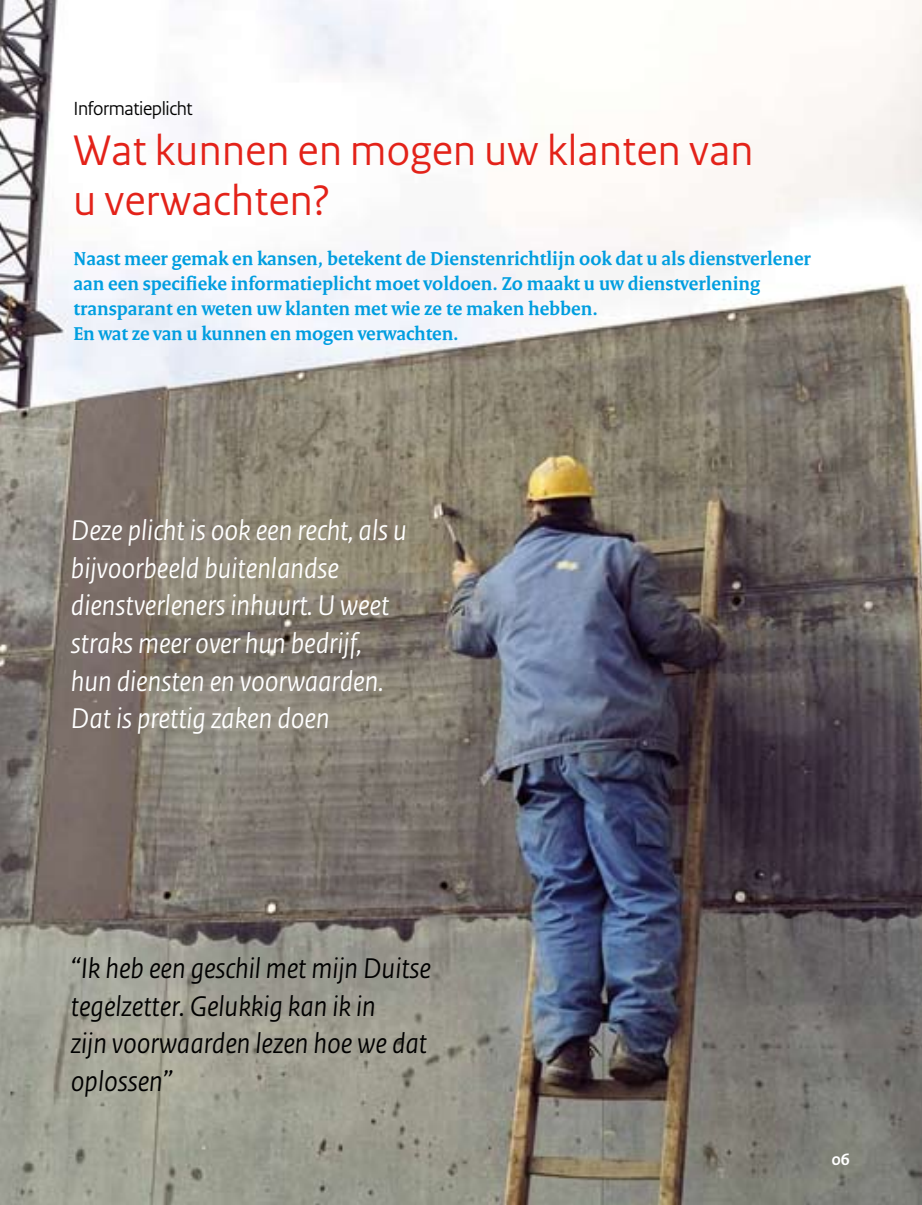
<style>
.page{position:relative;width:922px;height:1205px;background:#fff}
.page>*{position:absolute;margin:0;border:0;box-sizing:border-box;transform-origin:0 0}
.t1{font:45px/50px "Rijksoverheid Sans";letter-spacing:.01em;color:#e32219}
.t2{font:italic 30px/37.5px "Rijksoverheid Sans";color:#fff}
.t3{font:italic 30px/37.5px "Rijksoverheid Sans";color:#000}
.t4{font:700 20px/25px "Rijksoverheid Serif";color:#009ee0}
.t5{font:20px "Rijksoverheid Sans";letter-spacing:-.02em;color:#000}
.t6{font:700 17.5px "Rijksoverheid Sans";color:#fff}
</style>
<div class="page">
<img style="left:0;top:0;width:921px;height:1205px">
<p class="t5" style="left:73px;top:97px;width:121px">Informatieplicht</p>
<h1 class="t1" style="left:73px;top:126px;width:681px">Wat kunnen en mogen uw klanten van u verwachten?</h1>
<p class="t4" style="left:73px;top:246px;width:738px">Naast meer gemak en kansen, betekent de Dienstenrichtlijn ook dat u als dienstverlener aan een specifieke informatieplicht moet voldoen. Zo maakt u uw dienstverlening transparant en weten uw klanten met wie ze te maken hebben.<br>En wat ze van u kunnen en mogen verwachten.</p>
<h2 class="t2" style="left:71px;top:512px;width:337px">Deze plicht is ook een recht, als u bijvoorbeeld buitenlandse dienstverleners inhuurt. U weet straks meer over hun bedrijf, hun diensten en voorwaarden.<br>Dat is prettig zaken doen</h2>
<h2 class="t3" style="left:71px;top:950px;width:361px">“Ik heb een geschil met mijn Duitse tegelzetter. Gelukkig kan ik in<br>zijn voorwaarden lezen hoe we dat oplossen”</h2>
<p class="t6" style="left:831px;top:1149px;width:19px">06</p>
</div>
